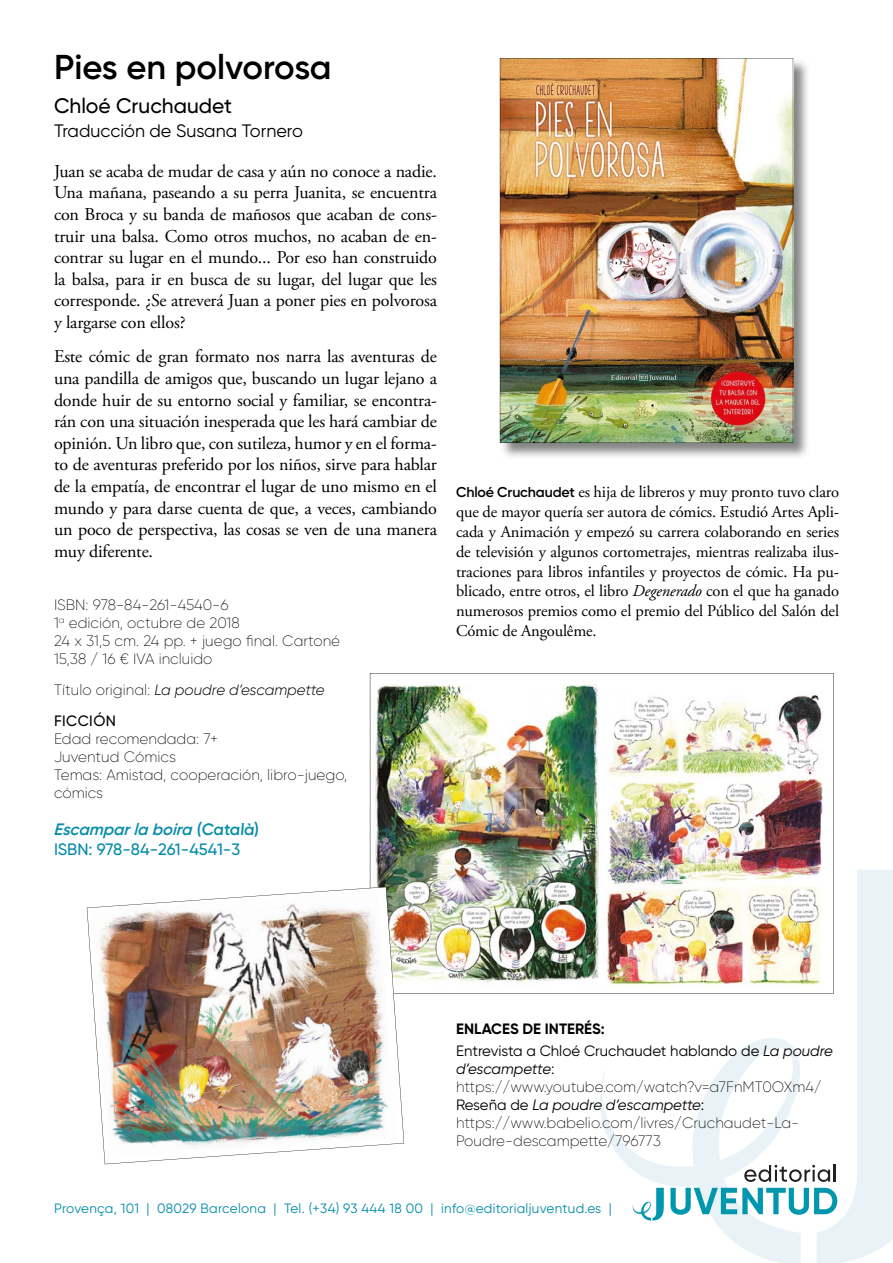
<style>
.page{position:relative;width:893px;height:1263px;background:#fff}
.page>*{position:absolute;margin:0;border:0;box-sizing:border-box;transform-origin:0 0}
.t1{font:600 34.5px "Gilroy";color:#000}
.t2{font:500 21px "Gilroy";color:#000}
.t3{font:18px/21.6px "Adobe Garamond Pro";letter-spacing:-.01em;color:#000;text-align:justify}
.t4{font:18px "Gilroy";color:#000}
.t5{font:16.5px/19.8px "Adobe Garamond Pro";letter-spacing:-.01em;color:#000;text-align:justify}
.t6{font:500 16.5px/19.8px "Gilroy";letter-spacing:-.01em;color:#048ca9}
.t7{font:200 15px/18px "Gilroy";color:#000}
.t8{font:15px/22.2px "Gilroy";color:#000}
.t9{font:italic 300 15px/30.8px "Gilroy";letter-spacing:-.005em;color:#000}
.t10{font:13.5px "Gilroy";letter-spacing:.02em;color:#048ca9}
.s1{font-weight:200;font-style:normal}
.s2{font-weight:500;font-style:normal}
.s3{font-weight:600;font-style:italic}
.s4{font-weight:600}
.s5{font-family:"Gilroy";font-weight:600;font-size:14.25px}
.s6{font-style:italic}
.s7{font-weight:700}
.s8{font-weight:400;font-style:italic}
.s9{font-weight:400}
</style>
<div class="page">
<svg style="left:600px;top:1072px;width:70px;height:137px"></svg>
<svg style="left:670px;top:870px;width:223px;height:393px"></svg>
<svg style="left:633px;top:1188px;width:31px;height:33px"></svg>
<img style="left:502px;top:58px;width:306px;height:399px">
<img style="left:500px;top:58px;width:293px;height:385px">
<svg style="left:370px;top:673px;width:464px;height:321px"></svg>
<img style="left:374px;top:677px;width:224px;height:310px">
<img style="left:604px;top:682px;width:219px;height:305px">
<img style="left:87px;top:887px;width:317px;height:277px">
<h1 class="t1" style="left:54px;top:55px;width:279px">Pies en polvorosa</h1>
<p class="t2" style="left:54px;top:98px;width:179px">Chloé Cruchaudet</p>
<p class="t4" style="left:54px;top:124px;width:250px">Traducción de Susana Tornero</p>
<p class="t3" style="left:54px;top:162px;width:384px">Juan se acaba de mudar de casa y aún no conoce a nadie.<br>Una mañana, paseando a su perra Juanita, se encuentra con Broca y su banda de mañosos que acaban de cons&shy;truir una balsa. Como otros muchos, no acaban de en&shy;contrar su lugar en el mundo... Por eso han construido la balsa, para ir en busca de su lugar, del lugar que les corresponde. ¿Se atreverá Juan a poner pies en polvorosa y largarse con ellos?</p>
<p class="t3" style="left:54px;top:347px;width:384px">Este cómic de gran formato nos narra las aventuras de una pandilla de amigos que, buscando un lugar lejano a donde huir de su entorno social y familiar, se encontra&shy;rán con una situación inesperada que les hará cambiar de opinión. Un libro que, con sutileza, humor y en el forma&shy;to de aventuras preferido por los niños, sirve para hablar de la empatía, de encontrar el lugar de uno mismo en el mundo y para darse cuenta de que, a veces, cambiando un poco de perspectiva, las cosas se ven de una manera muy diferente.</p>
<p class="t7" style="left:54px;top:597px;width:288px">ISBN: 978-84-261-4540-6<br>1<sup>a</sup> edición, octubre de 2018<br>24 x 31,5 cm. 24 pp. + juego final. Cartoné<br>15,38 / 16 € IVA incluido</p>
<p class="t9" style="left:54px;top:676px;width:272px"><span class="s1">Título original:</span> La poudre d’escampette<br><span class="s2">FICCIÓN</span></p>
<p class="t7" style="left:54px;top:731px;width:295px">Edad recomendada: 7+<br>Juventud Cómics<br>Temas: Amistad, cooperación, libro-juego, cómics</p>
<p class="t6" style="left:54px;top:821px;width:207px"><span class="s3">Escampar la boira</span> <span class="s4">(Català)<br></span>ISBN: 978-84-261-4541-3</p>
<p class="t5" style="left:456px;top:484px;width:384px"><span class="s5">Chloé Cruchaudet</span> es hija de libreros y muy pronto tuvo claro que de mayor quería ser autora de cómics. Estudió Artes Apli&shy;cada y Animación y empezó su carrera colaborando en series de televisión y algunos cortometrajes, mientras realizaba ilus&shy;traciones para libros infantiles y proyectos de cómic. Ha pu&shy;blicado, entre otros, el libro <span class="s6">Degenerado</span> con el que ha ganado numerosos premios como el premio del Público del Salón del Cómic de Angoulême.</p>
<p class="t8" style="left:456px;top:1019px;width:378px"><span class="s7">ENLACES DE INTERÉS:<br></span>Entrevista a Chloé Cruchaudet hablando de <span class="s6">La poudre</span></p>
<p class="t7" style="left:456px;top:1061px;width:367px"><span class="s8">d’escampette</span><span class="s9">: </span>https://www.youtube.com/watch?v=a7FnMT0OXm4/ <span class="s9">Reseña de</span> <span class="s8">La poudre d’escampette</span><span class="s9">: </span>https://www.babelio.com/livres/Cruchaudet-La-Poudre-descampette/796773</p>
<p class="t10" style="left:54px;top:1204px;width:559px">Provença, 101 | 08029 Barcelona | Tel. (+34) 93 444 18 00 | info@editorialjuventud.es |</p>
</div>
